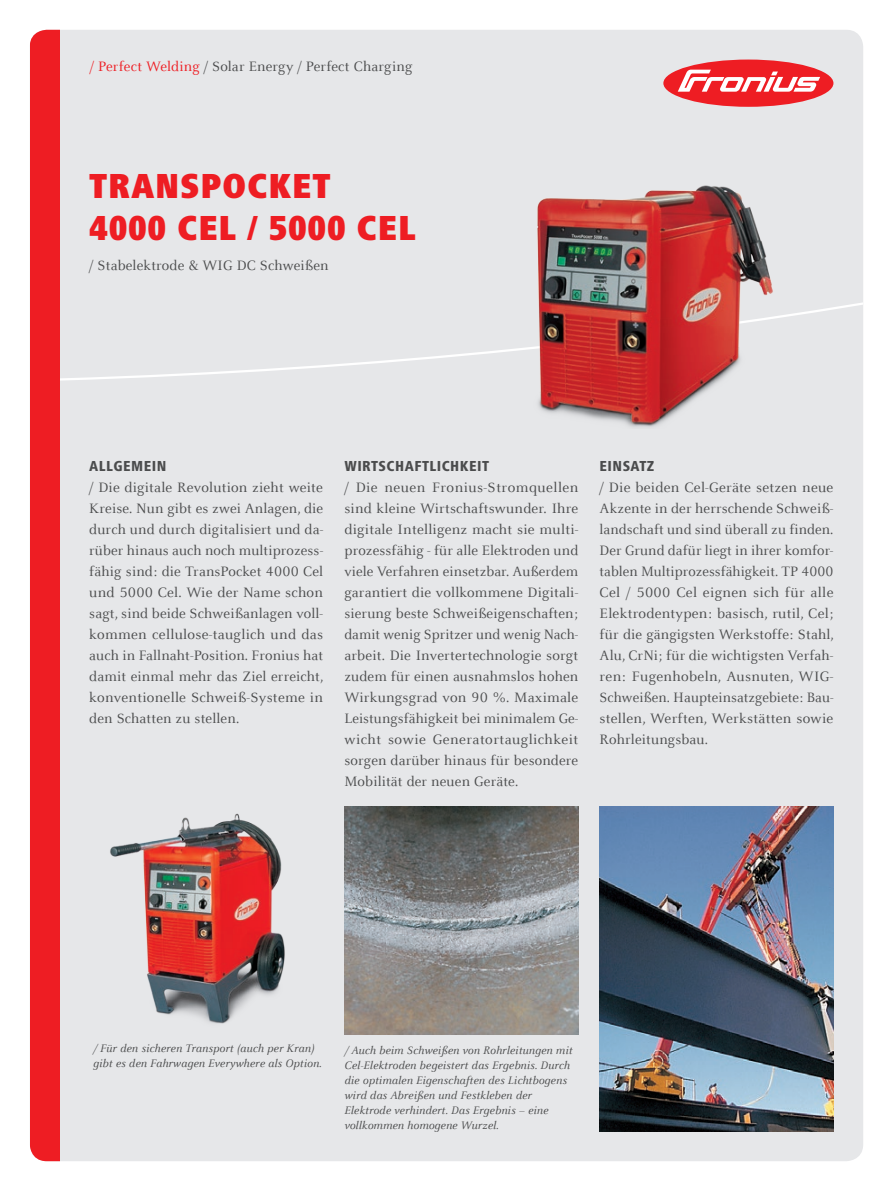
<style>
.page{position:relative;width:893px;height:1191px;background:#fff}
.page>*{position:absolute;margin:0;border:0;box-sizing:border-box;transform-origin:0 0}
.t1{font:900 condensed 36px/42px "Frutiger Next LTW1 G";letter-spacing:.02em;color:#ee1d23}
.t2{font:15px/21px "Celeste Offc Pro";letter-spacing:.01em;color:#4b4c4d;text-align:justify}
.t3{font:800 condensed 15px "Frutiger Next LTW1 G";letter-spacing:.03em;color:#4b4c4d}
.t4{font:italic 12px/15px "Celeste Offc Pro";letter-spacing:.01em;color:#4b4c4d}
.s1{color:#ee1d23}
</style>
<div class="page">
<div style="left:30px;top:30px;width:833px;height:1131px;background:#e6e7e9;border-radius:17px"></div>
<svg style="left:60px;top:30px;width:803px;height:351px"></svg>
<div style="left:663px;top:60px;width:170px;height:47px;background:#ee1d23;border-radius:50%"></div>
<svg style="left:678px;top:70px;width:142px;height:22px"></svg>
<div style="left:30px;top:30px;width:30px;height:1131px;background:#ee1d23"></div>
<img style="left:529px;top:182px;width:249px;height:245px">
<img style="left:110px;top:813px;width:175px;height:211px">
<img style="left:344px;top:807px;width:234px;height:228px">
<img style="left:600px;top:807px;width:233px;height:324px">
<p class="t2" style="left:90px;top:55px;width:324px"><span class="s1">/ Perfect Welding</span> / Solar Energy / Perfect Charging</p>
<h1 class="t1" style="left:89px;top:165px;width:328px">TRANSPOCKET<br>4000 CEL / 5000 CEL</h1>
<p class="t2" style="left:89px;top:255px;width:241px">/ Stabelektrode &amp; WIG DC Schweißen</p>
<p class="t3" style="left:89px;top:457px;width:79px">ALLGEMEIN</p>
<p class="t2" style="left:89px;top:476px;width:236px">/ Die digitale Revolution zieht weite Kreise. Nun gibt es zwei Anlagen, die durch und durch digitalisiert und da&shy;rüber hinaus auch noch multiprozess&shy;fähig sind: die TransPocket 4000 Cel und 5000 Cel. Wie der Name schon sagt, sind beide Schweißanlagen voll&shy;kommen cellulose-tauglich und das auch in Fallnaht-Position. Fronius hat damit einmal mehr das Ziel erreicht, konventionelle Schweiß-Systeme in den Schatten zu stellen.</p>
<p class="t3" style="left:344px;top:457px;width:146px">WIRTSCHAFTLICHKEIT</p>
<p class="t2" style="left:344px;top:476px;width:235px">/ Die neuen Fronius-Stromquellen sind kleine Wirtschaftswunder. Ihre digitale Intelligenz macht sie multi&shy;prozessfähig - für alle Elektroden und viele Verfahren einsetzbar. Außerdem garantiert die vollkommene Digitali&shy;sierung beste Schweißeigenschaften; damit wenig Spritzer und wenig Nach&shy;arbeit. Die Invertertechnologie sorgt zudem für einen ausnahmslos hohen Wirkungsgrad von 90 %. Maximale Leistungsfähigkeit bei minimalem Ge&shy;wicht sowie Generatortauglichkeit sorgen darüber hinaus für besondere Mobilität der neuen Geräte.</p>
<p class="t3" style="left:600px;top:457px;width:17px">EINSAT</p>
<p class="t3" style="left:647px;top:457px;width:9px">Z</p>
<p class="t2" style="left:600px;top:476px;width:236px">/ Die beiden Cel-Geräte setzen neue Akzente in der herrschende Schweiß&shy;landschaft und sind überall zu finden.<br>Der Grund dafür liegt in ihrer komfor&shy;tablen Multiprozessfähigkeit. TP 4000<br>Cel / 5000 Cel eignen sich für alle Elektrodentypen: basisch, rutil, Cel; für die gängigsten Werkstoffe: Stahl, Alu, CrNi; für die wichtigsten Verfah&shy;ren: Fugenhobeln, Ausnuten, WIG-Schweißen. Haupteinsatzgebiete: Bau&shy;stellen, Werften, Werkstätten sowie Rohrleitungsbau.</p>
<p class="t4" style="left:93px;top:1040px;width:230px">/ Für den sicheren Transport (auch per Kran) gibt es den Fahrwagen Everywhere als Option.</p>
<p class="t4" style="left:344px;top:1042px;width:230px">/ Auch beim Schweißen von Rohrleitungen mit Cel-Elektroden begeistert das Ergebnis. Durch die optimalen Eigenschaften des Lichtbogens wird das Abreißen und Festkleben der Elektrode verhindert. Das Ergebnis – eine vollkommen homogene Wurzel.</p>
</div>
